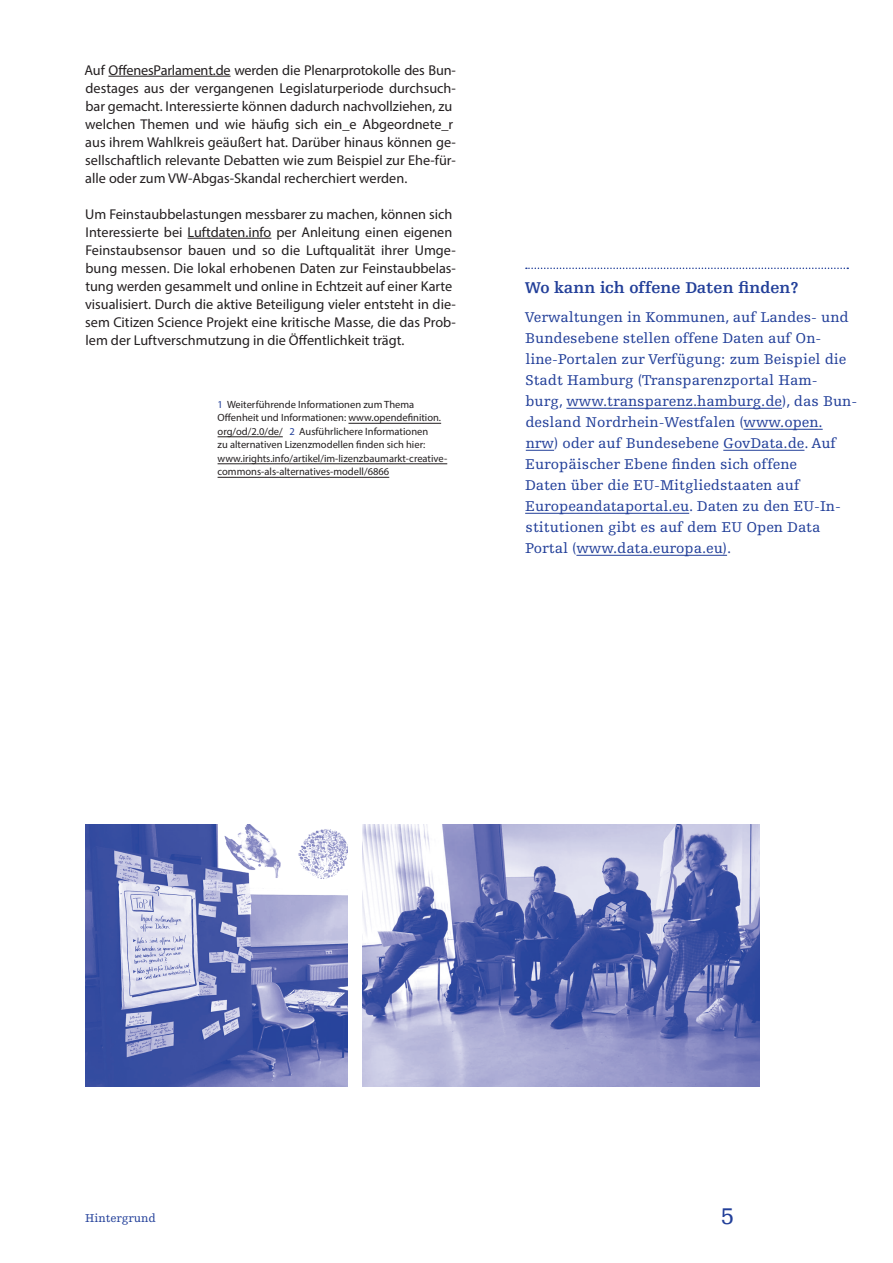
<style>
.page{position:relative;width:893px;height:1263px;background:#fff}
.page>*{position:absolute;margin:0;border:0;box-sizing:border-box;transform-origin:0 0}
.t1{font:24px "Egyptienne FLT Std";color:#223f99}
.t2{font:700 16.5px "Egyptienne FLT Std";color:#223f99}
.t3{font:15px/21px "Egyptienne FLT Std";color:#223f99}
.t4{font:14.25px/18px "Myriad Pro";color:#231f20}
.t5{font:12px "Egyptienne FLT Std";color:#223f99}
.t6{font:10.5px/13.5px "Myriad Pro";color:#231f20}
.s1{color:#223f99}
</style>
<div class="page">
<hr style="left:108px;top:76px;width:123px;height:1px;background:#231f20">
<hr style="left:188px;top:238px;width:83px;height:1px;background:#231f20">
<hr style="left:566px;top:408px;width:216px;height:1px;background:#223f99">
<hr style="left:743px;top:429px;width:80px;height:1px;background:#223f99">
<svg style="left:526px;top:450px;width:28px;height:1px"></svg>
<hr style="left:723px;top:450px;width:81px;height:1px;background:#223f99">
<hr style="left:525px;top:513px;width:164px;height:1px;background:#223f99">
<hr style="left:576px;top:555px;width:151px;height:1px;background:#223f99">
<svg style="left:526px;top:268px;width:322px;height:1px"></svg>
<hr style="left:348px;top:423px;width:93px;height:1px;background:#231f20">
<hr style="left:218px;top:436px;width:65px;height:1px;background:#231f20">
<hr style="left:218px;top:463px;width:229px;height:1px;background:#231f20">
<hr style="left:218px;top:477px;width:171px;height:1px;background:#231f20">
<img style="left:86px;top:825px;width:262px;height:262px">
<img style="left:362px;top:825px;width:398px;height:262px">
<p class="t4" style="left:85px;top:61px;width:373px">Auf OffenesParlament.de werden die Plenarprotokolle des Bun&shy;destages aus der vergangenen Legislaturperiode durchsuch&shy;bar gemacht. Interessierte können dadurch nachvollziehen, zu welchen Themen und wie häufig sich ein_e Abgeordnete_r aus ihrem Wahlkreis geäußert hat. Darüber hinaus können ge&shy;sellschaftlich relevante Debatten wie zum Beispiel zur Ehe-für&shy;alle oder zum VW-Abgas-Skandal recherchiert werden.</p>
<p class="t4" style="left:85px;top:205px;width:372px">Um Feinstaubbelastungen messbarer zu machen, können sich Interessierte bei Luftdaten.info per Anleitung einen eigenen Feinstaubsensor bauen und so die Luftqualität ihrer Umge&shy;bung messen. Die lokal erhobenen Daten zur Feinstaubbelas&shy;tung werden gesammelt und online in Echtzeit auf einer Karte visualisiert. Durch die aktive Beteiligung vieler entsteht in die&shy;sem Citizen Science Projekt eine kritische Masse, die das Prob&shy;lem der Luftverschmutzung in die Öffentlichkeit trägt.</p>
<p class="t6" style="left:218px;top:397px;width:231px"><span class="s1">1</span> Weiterführende Informationen zum Thema Offenheit und Informationen: www.opendefinition. org/od/2.0/de/ <span class="s1">2</span> Ausführlichere Informationen<br>zu alternativen Lizenzmodellen finden sich hier: www.irights.info/artikel/im-lizenzbaumarkt-creative&shy;commons-als-alternatives-modell/6866</p>
<p class="t2" style="left:525px;top:278px;width:275px">Wo kann ich offene Daten finden?</p>
<p class="t3" style="left:525px;top:307px;width:334px">Verwaltungen in Kommunen, auf Landes- und Bundesebene stellen offene Daten auf On&shy;line-Portalen zur Verfügung: zum Beispiel die Stadt Hamburg (Transparenzportal Ham&shy;burg, www.transparenz.hamburg.de), das Bun&shy;desland Nordrhein-Westfalen (www.open. nrw) oder auf Bundesebene GovData.de. Auf Europäischer Ebene finden sich offene<br>Daten über die EU-Mitgliedstaaten auf Europeandataportal.eu. Daten zu den EU-In&shy;stitutionen gibt es auf dem EU Open Data Portal (www.data.europa.eu).</p>
<p class="t5" style="left:85px;top:1212px;width:72px">Hintergrund</p>
<h1 class="t1" style="left:721px;top:1203px;width:15px">5</h1>
</div>
